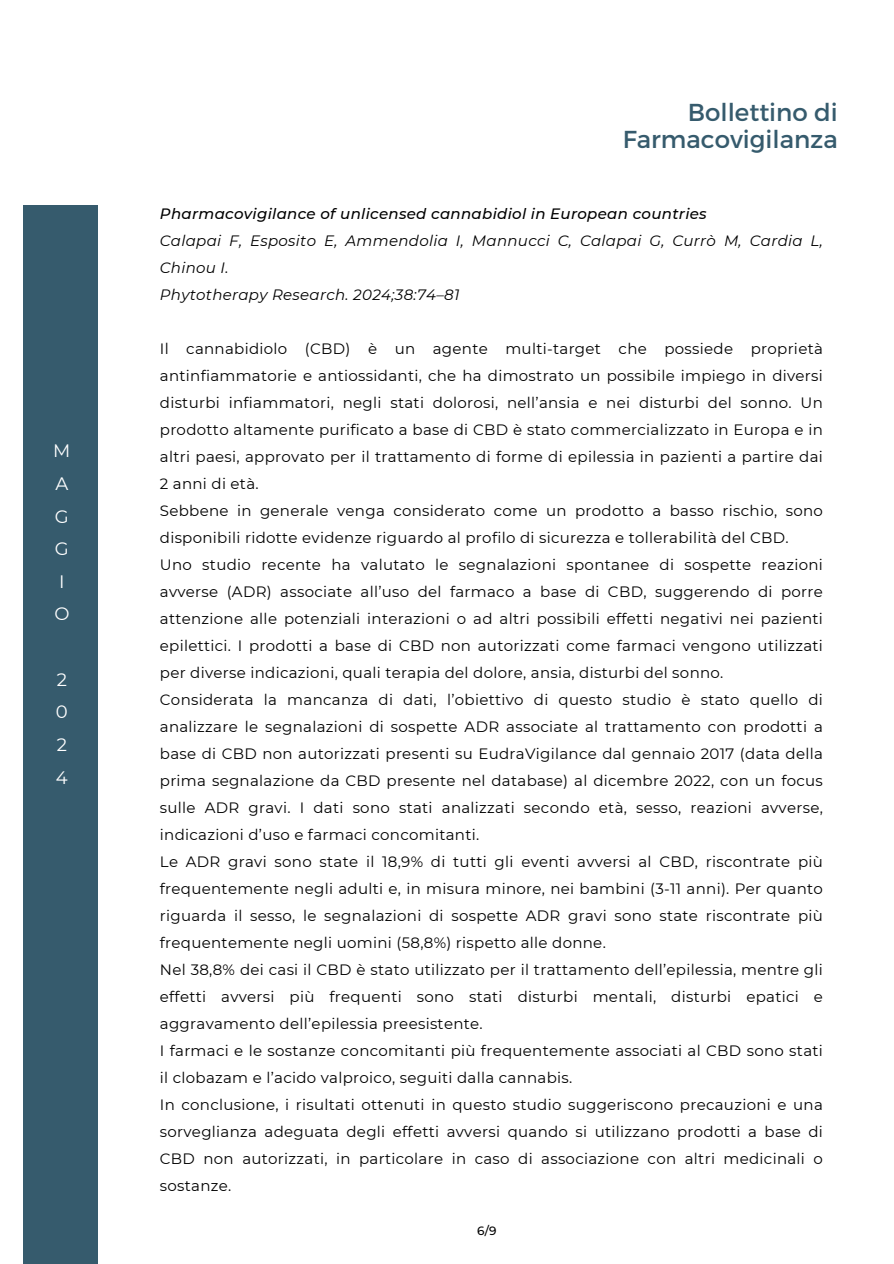
<style>
.page{position:relative;width:894px;height:1264px;background:#fff}
.page>*{position:absolute;margin:0;border:0;box-sizing:border-box;transform-origin:0 0}
.t1{font:24.45px/27px "Montserrat";color:#365b6d;text-align:right}
.t2{font:18px/32.7px "Montserrat";color:#fff}
.t3{font:15px/27px "Montserrat";letter-spacing:.02em;color:#000}
.t4{font:italic 15px/27px "Montserrat";letter-spacing:.02em;color:#000}
.t5{font:500 12px "Montserrat";color:#000}
.s1{font-weight:500}
</style>
<div class="page">
<div style="left:23px;top:206px;width:74px;height:1057px;background:#365b6d"></div>
<h4 class="t2" style="left:53px;top:434px;width:19px">M<br>A<br>G<br>G<br>I<br>O</h4>
<p class="t2" style="left:56px;top:663px;width:13px;text-align:justify">2<br>0<br>2<br>4</p>
<h1 class="t1" style="left:622px;top:97px;width:216px">Bollettino di<br>Farmacovigilanza</h1>
<h2 class="t4" style="left:160px;top:200px;width:664px"><span class="s1">Pharmacovigilance of unlicensed cannabidiol in European countries<br></span>Calapai F, Esposito E, Ammendolia I, Mannucci C, Calapai G, Currò M, Cardia L, Chinou I.<br>Phytotherapy Research. 2024;38:74–81</h2>
<h3 class="t3" style="left:160px;top:335px;width:664px">Il cannabidiolo (CBD) è un agente multi-target che possiede proprietà antinfiammatorie e antiossidanti, che ha dimostrato un possibile impiego in diversi disturbi infiammatori, negli stati dolorosi, nell’ansia e nei disturbi del sonno. Un prodotto altamente purificato a base di CBD è stato commercializzato in Europa e in altri paesi, approvato per il trattamento di forme di epilessia in pazienti a partire dai 2 anni di età.<br>Sebbene in generale venga considerato come un prodotto a basso rischio, sono disponibili ridotte evidenze riguardo al profilo di sicurezza e tollerabilità del CBD.<br>Uno studio recente ha valutato le segnalazioni spontanee di sospette reazioni avverse (ADR) associate all’uso del farmaco a base di CBD, suggerendo di porre attenzione alle potenziali interazioni o ad altri possibili effetti negativi nei pazienti epilettici. I prodotti a base di CBD non autorizzati come farmaci vengono utilizzati per diverse indicazioni, quali terapia del dolore, ansia, disturbi del sonno.<br>Considerata la mancanza di dati, l’obiettivo di questo studio è stato quello di analizzare le segnalazioni di sospette ADR associate al trattamento con prodotti a base di CBD non autorizzati presenti su EudraVigilance dal gennaio 2017 (data della prima segnalazione da CBD presente nel database) al dicembre 2022, con un focus sulle ADR gravi. I dati sono stati analizzati secondo età, sesso, reazioni avverse, indicazioni d’uso e farmaci concomitanti.<br>Le ADR gravi sono state il 18,9% di tutti gli eventi avversi al CBD, riscontrate più frequentemente negli adulti e, in misura minore, nei bambini (3-11 anni). Per quanto riguarda il sesso, le segnalazioni di sospette ADR gravi sono state riscontrate più frequentemente negli uomini (58,8%) rispetto alle donne.<br>Nel 38,8% dei casi il CBD è stato utilizzato per il trattamento dell’epilessia, mentre gli effetti avversi più frequenti sono stati disturbi mentali, disturbi epatici e aggravamento dell’epilessia preesistente.<br>I farmaci e le sostanze concomitanti più frequentemente associati al CBD sono stati il clobazam e l’acido valproico, seguiti dalla cannabis.<br>In conclusione, i risultati ottenuti in questo studio suggeriscono precauzioni e una sorveglianza adeguata degli effetti avversi quando si utilizzano prodotti a base di CBD non autorizzati, in particolare in caso di associazione con altri medicinali o sostanze.</h3>
<h4 class="t5" style="left:477px;top:1223px;width:21px">6/9</h4>
</div>
